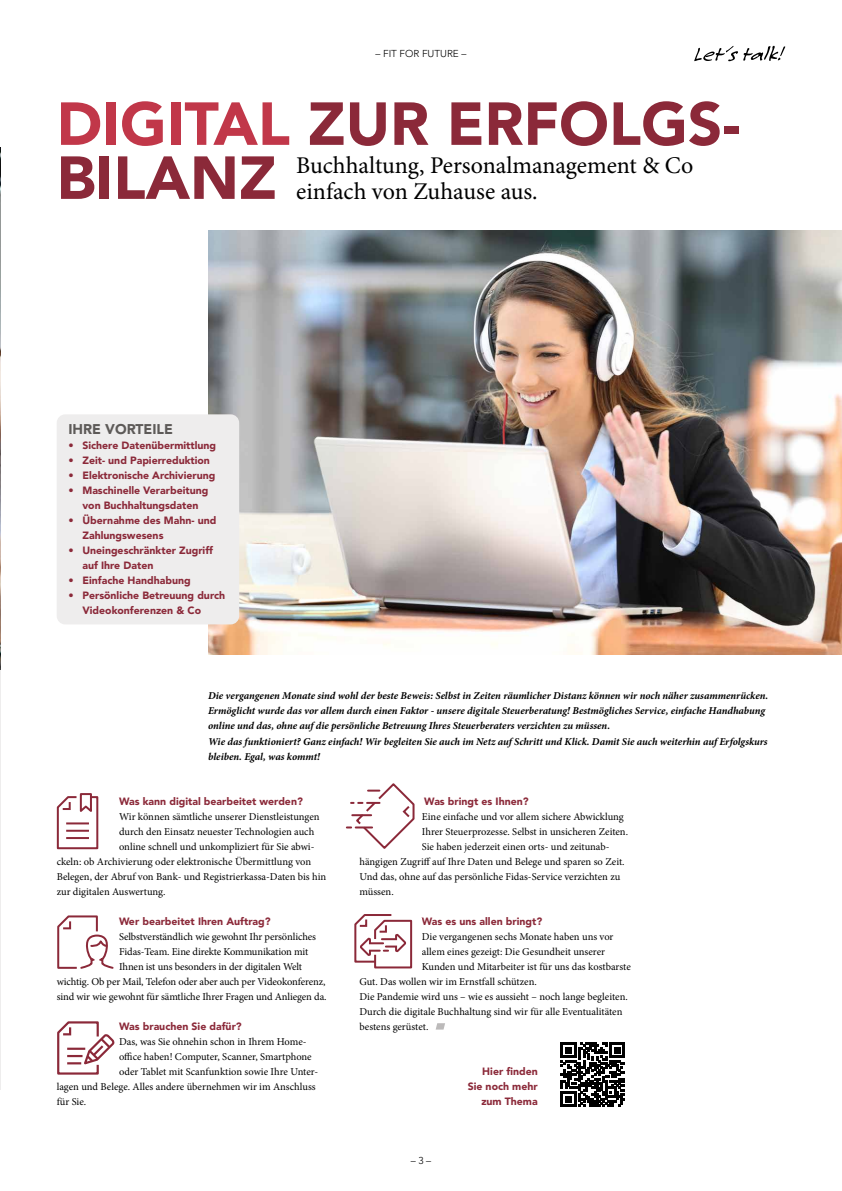
<style>
.page{position:relative;width:842px;height:1191px;background:#fff}
.page>*{position:absolute;margin:0;border:0;box-sizing:border-box;transform-origin:0 0}
.t1{font:900 60px/54px "Avenir";color:#8b2939}
.t2{font:24px/26px "Minion Pro";letter-spacing:-.005em;color:#000}
.t3{font:900 14px "Avenir";color:#5d5a58}
.t4{font:10.5px "Minion Pro";letter-spacing:-.005em;color:#000}
.t5{font:italic 700 10.5px/15px "Minion Pro";letter-spacing:-.005em;color:#000}
.t6{font:900 10.5px/15px "Avenir";color:#8b2939}
.t7{font:300 10px "Avenir";color:#000}
.s1{color:#c13749}
</style>
<div class="page">
<svg style="left:694px;top:46px;width:91px;height:15px"></svg>
<img style="left:208px;top:230px;width:634px;height:424px">
<svg style="left:436px;top:1023px;width:9px;height:6px"></svg>
<div style="left:57px;top:414px;width:182px;height:210px;background:#eeeded;border-radius:9px"></div>
<svg style="left:56px;top:793px;width:43px;height:57px"></svg>
<svg style="left:57px;top:915px;width:57px;height:54px"></svg>
<svg style="left:347px;top:783px;width:68px;height:66px"></svg>
<svg style="left:354px;top:914px;width:59px;height:55px"></svg>
<svg style="left:57px;top:1021px;width:58px;height:54px"></svg>
<svg style="left:561px;top:1042px;width:64px;height:64px"></svg>
<hr style="left:0;top:253px;width:1px;height:836px;background:#eeeded">
<img style="left:0;top:148px;width:1px;height:521px">
<p class="t7" style="left:375px;top:48px;width:92px">– FIT FOR FUTURE –</p>
<h1 class="t1" style="left:57px;top:96px;width:685px"><span class="s1">DIGITAL</span> ZUR ERFOLGS-<br>BILANZ</h1>
<h2 class="t2" style="left:296px;top:152px;width:399px">Buchhaltung, Personalmanagement &amp; Co einfach von Zuhause aus.</h2>
<h3 class="t3" style="left:68px;top:420px;width:106px">IHRE VORTEILE</h3>
<p class="t6" style="left:68px;top:437px;width:149px">• Sichere Datenübermittlung</p>
<p class="t6" style="left:68px;top:452px;width:143px">• Zeit- und Papierreduktion</p>
<p class="t6" style="left:68px;top:467px;width:149px">• Elektronische Archivierung</p>
<p class="t6" style="left:68px;top:482px;width:142px;text-align:center">• Maschinelle Verarbeitung von Buchhaltungsdaten</p>
<p class="t6" style="left:82px;top:512px;width:135px;text-indent:-14px">• Übernahme des Mahn- und<br>Zahlungswesens</p>
<p class="t6" style="left:82px;top:542px;width:132px;text-indent:-14px">• Uneingeschränkter Zugriff auf Ihre Daten</p>
<p class="t6" style="left:68px;top:572px;width:124px">• Einfache Handhabung</p>
<p class="t6" style="left:82px;top:587px;width:144px;text-indent:-14px">• Persönliche Betreuung durch<br>Videokonferenzen &amp; Co</p>
<p class="t5" style="left:208px;top:688px;width:562px">Die vergangenen Monate sind wohl der beste Beweis: Selbst in Zeiten räumlicher Distanz können wir noch näher zusammenrücken.<br>Ermöglicht wurde das vor allem durch einen Faktor - unsere digitale Steuerberatung! Bestmögliches Service, einfache Handhabung online und das, ohne auf die persönliche Betreuung Ihres Steuerberaters verzichten zu müssen.<br>Wie das funktioniert? Ganz einfach! Wir begleiten Sie auch im Netz auf Schritt und Klick. Damit Sie auch weiterhin auf Erfolgskurs bleiben. Egal, was kommt!</p>
<p class="t6" style="left:119px;top:793px;width:185px">Was kann digital bearbeitet werden?</p>
<p class="t4" style="left:119px;top:809px;width:202px">Wir können sämtliche unserer Dienstleistungen</p>
<p class="t4" style="left:119px;top:824px;width:197px">durch den Einsatz neuester Technologien auch</p>
<p class="t4" style="left:119px;top:839px;width:197px">online schnell und unkompliziert für Sie abwi-</p>
<p class="t4" style="left:57px;top:854px;width:256px">ckeln: ob Archivierung oder elektronische Übermittlung von</p>
<p class="t4" style="left:57px;top:869px;width:271px">Belegen, der Abruf von Bank- und Registrierkassa-Daten bis hin</p>
<p class="t4" style="left:57px;top:884px;width:110px">zur digitalen Auswertung.</p>
<p class="t6" style="left:119px;top:913px;width:153px">Wer bearbeitet Ihren Auftrag?</p>
<p class="t4" style="left:119px;top:929px;width:198px">Selbstverständlich wie gewohnt Ihr persönliches</p>
<p class="t4" style="left:119px;top:944px;width:191px">Fidas-Team. Eine direkte Kommunikation mit</p>
<p class="t4" style="left:119px;top:959px;width:185px">Ihnen ist uns besonders in der digitalen Welt</p>
<p class="t4" style="left:57px;top:974px;width:270px">wichtig. Ob per Mail, Telefon oder aber auch per Videokonferenz,</p>
<p class="t4" style="left:57px;top:989px;width:271px">sind wir wie gewohnt für sämtliche Ihrer Fragen und Anliegen da.</p>
<p class="t6" style="left:119px;top:1018px;width:124px">Was brauchen Sie dafür?</p>
<p class="t4" style="left:119px;top:1034px;width:189px">Das, was Sie ohnehin schon in Ihrem Home-</p>
<p class="t4" style="left:119px;top:1049px;width:194px">office haben! Computer, Scanner, Smartphone</p>
<p class="t4" style="left:119px;top:1064px;width:201px">oder Tablet mit Scanfunktion sowie Ihre Unter-</p>
<p class="t4" style="left:57px;top:1079px;width:260px">lagen und Belege. Alles andere übernehmen wir im Anschluss</p>
<p class="t4" style="left:57px;top:1094px;width:31px">für Sie.</p>
<p class="t6" style="left:424px;top:793px;width:106px">Was bringt es Ihnen?</p>
<p class="t4" style="left:422px;top:809px;width:203px">Eine einfache und vor allem sichere Abwicklung</p>
<p class="t4" style="left:422px;top:824px;width:208px">Ihrer Steuerprozesse. Selbst in unsicheren Zeiten.</p>
<p class="t4" style="left:422px;top:839px;width:189px">Sie haben jederzeit einen orts- und zeitunab-</p>
<p class="t4" style="left:359px;top:854px;width:267px">hängigen Zugriff auf Ihre Daten und Belege und sparen so Zeit.</p>
<p class="t4" style="left:359px;top:869px;width:262px">Und das, ohne auf das persönliche Fidas-Service verzichten zu</p>
<p class="t4" style="left:359px;top:884px;width:36px">müssen.</p>
<p class="t6" style="left:422px;top:913px;width:122px">Was es uns allen bringt?</p>
<p class="t4" style="left:422px;top:929px;width:193px">Die vergangenen sechs Monate haben uns vor</p>
<p class="t4" style="left:422px;top:944px;width:185px">allem eines gezeigt: Die Gesundheit unserer</p>
<p class="t4" style="left:422px;top:959px;width:210px">Kunden und Mitarbeiter ist für uns das kostbarste</p>
<p class="t4" style="left:359px;top:974px;width:179px">Gut. Das wollen wir im Ernstfall schützen.</p>
<p class="t4" style="left:359px;top:989px;width:270px">Die Pandemie wird uns – wie es aussieht – noch lange begleiten.</p>
<p class="t4" style="left:359px;top:1004px;width:265px">Durch die digitale Buchhaltung sind wir für alle Eventualitäten</p>
<p class="t4" style="left:359px;top:1019px;width:71px">bestens gerüstet.</p>
<p class="t7" style="left:411px;top:1155px;width:22px">– 3 –</p>
<p class="t6" style="left:468px;top:1063px;width:71px;text-align:right">Hier finden<br>Sie noch mehr zum Thema</p>
</div>
